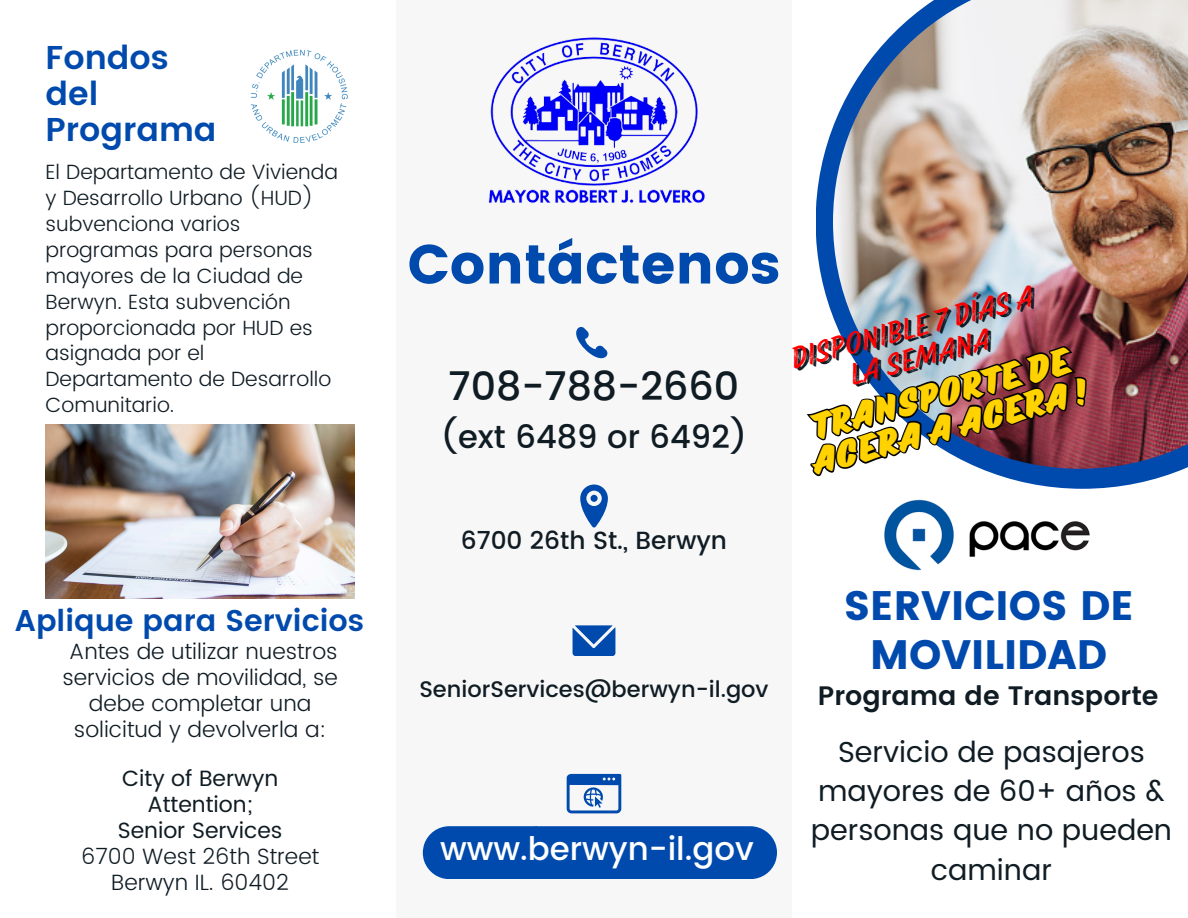
<style>
.page{position:relative;width:1188px;height:918px;background:#fff}
.page>*{position:absolute;margin:0;border:0;box-sizing:border-box;transform-origin:0 0}
.t1{font:54.9px "Poppins";color:#004aad}
.t2{font:41.1px/48.3px "Poppins";color:#004aad;text-align:center}
.t3{font:500 39.6px "Poppins";color:#101c24}
.t4{font:900 37.8px/33.5px "Pinatas Marks";color:#ffd200}
.t5{font:600 33px/36px "Poppins";color:#004aad}
.t6{font:500 32.4px "Poppins";color:#fff}
.t7{font:500 32.1px "Poppins";color:#101c24}
.t8{font:700 30.15px "Pinatas Marks Rough";color:#f00}
.t9{font:600 30px "Poppins";color:#004aad}
.t10{font:28.95px/39.3px "Poppins";color:#101c24;text-align:center}
.t11{font:600 26.7px "Poppins";color:#101c24}
.t12{font:500 24.9px "Poppins";color:#101c24}
.t13{font:500 22.5px "Poppins";color:#101c24}
.t14{font:300 22.05px/25.8px "Poppins";color:#101c24;text-align:center}
.t15{font:22.05px "Poppins";color:#101c24}
.t16{font:300 20.55px/25.8px "Poppins";color:#101c24}
</style>
<div class="page">
<div style="left:396px;top:0;width:396px;height:918px;background:#f7f7f7"></div>
<svg style="left:816px;top:127px;width:368px;height:362px"></svg>
<img style="left:833px;top:0;width:355px;height:469px">
<div style="left:423px;top:826px;width:354px;height:53px;background:#004aad"></div>
<img style="left:46px;top:424px;width:309px;height:175px">
<svg style="left:576px;top:327px;width:32px;height:32px"></svg>
<svg style="left:580px;top:485px;width:28px;height:42px"></svg>
<div style="left:591px;top:495px;width:7px;height:7px;background:#004aad;border-radius:50%"></div>
<svg style="left:573px;top:625px;width:42px;height:31px"></svg>
<img style="left:884px;top:499px;width:206px;height:72px">
<img style="left:250px;top:49px;width:98px;height:94px">
<img style="left:488px;top:37px;width:217px;height:166px">
<svg style="left:567px;top:774px;width:54px;height:39px"></svg>
<svg style="left:807px;top:330px;width:288px;height:151px"></svg>
<h1 class="t5" style="left:46px;top:40px;width:173px">Fondos del<br>Programa</h1>
<p class="t16" style="left:46px;top:159px;width:294px">El Departamento de Vivienda y Desarrollo Urbano (HUD) subvenciona varios programas para personas mayores de la Ciudad de<br>Berwyn. Esta subvención proporcionada por HUD es asignada por el<br>Departamento de Desarrollo<br>Comunitario.</p>
<h3 class="t9" style="left:15px;top:603px;width:351px">Aplique para Servicios</h3>
<h4 class="t14" style="left:62px;top:638px;width:277px">Antes de utilizar nuestros servicios de movilidad, se debe completar una solicitud y devolverla a:</h4>
<p class="t15" style="left:122px;top:766px;width:158px">City of Berwyn</p>
<p class="t15" style="left:147px;top:791px;width:107px">Attention;</p>
<p class="t15" style="left:118px;top:817px;width:166px">Senior Services</p>
<p class="t14" style="left:81px;top:843px;width:240px">6700 West 26th Street</p>
<p class="t14" style="left:111px;top:869px;width:179px">Berwyn IL. 60402</p>
<p class="t1" style="left:408px;top:232px;width:374px">Contáctenos</p>
<p class="t3" style="left:449px;top:363px;width:292px">708-788-2660</p>
<p class="t7" style="left:441px;top:419px;width:308px">(ext 6489 or 6492)</p>
<h2 class="t8" style="left:787px;top:341px;width:251px;rotate:-15deg">DISPONIBLE 7 DÍAS A</h2>
<p class="t8" style="left:846px;top:357px;width:146px;rotate:-15deg">LA SEMANA</p>
<h2 class="t4" style="left:800px;top:416px;width:285px;rotate:-15deg">TRANSPORTE DE<br>ACERA A ACERA !</h2>
<p class="t12" style="left:461px;top:526px;width:268px">6700 26th St., Berwyn</p>
<p class="t13" style="left:419px;top:676px;width:351px">SeniorServices@berwyn-il.gov</p>
<p class="t6" style="left:440px;top:830px;width:315px">www.berwyn-il.gov</p>
<p class="t2" style="left:844px;top:582px;width:292px">SERVICIOS DE<br>MOVILIDAD</p>
<p class="t11" style="left:818px;top:681px;width:342px">Programa de Transporte</p>
<p class="t10" style="left:811px;top:732px;width:363px">Servicio de pasajeros mayores de 60+ años &amp; personas que no pueden caminar</p>
</div>
